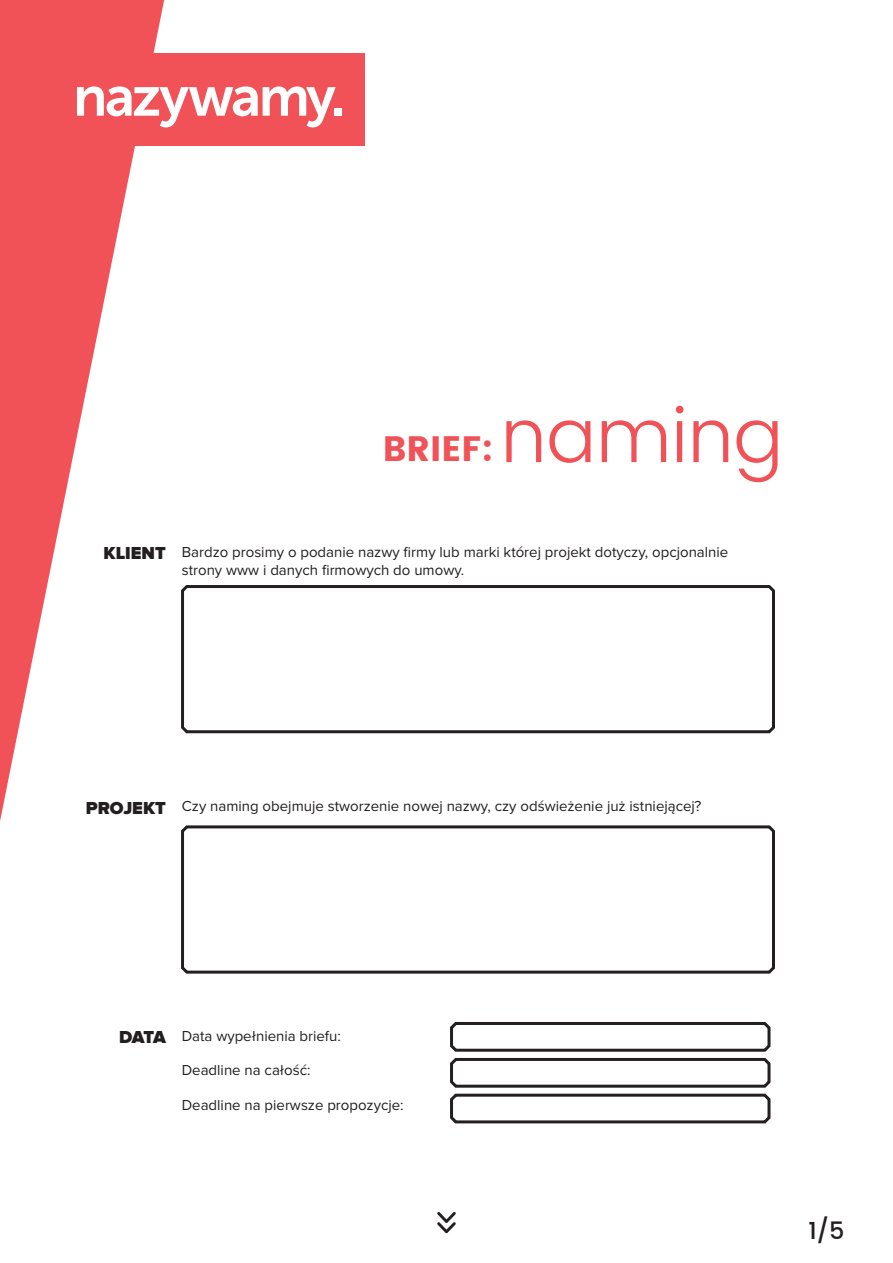
<style>
.page{position:relative;width:893px;height:1263px;background:#fff}
.page>*{position:absolute;margin:0;border:0;box-sizing:border-box;transform-origin:0 0}
.t1{font:300 75px "Poppins";color:#f05257}
.t2{font:35.25px "Poppins";color:#f05257}
.t3{font:500 24px "Poppins";color:#231f20}
.t4{font:900 18px "Proxima Nova";color:#231f20}
.t5{font:15px/18px "Proxima Nova";color:#231f20}
</style>
<div class="page">
<svg style="left:181px;top:585px;width:594px;height:149px"></svg>
<svg style="left:181px;top:825px;width:594px;height:149px"></svg>
<svg style="left:450px;top:1022px;width:321px;height:102px"></svg>
<svg style="left:437px;top:1212px;width:19px;height:21px"></svg>
<svg style="left:0;top:0;width:164px;height:821px"></svg>
<div style="left:53px;top:53px;width:312px;height:93px;background:#f05257"></div>
<svg style="left:77px;top:86px;width:259px;height:41px"></svg>
<div style="left:334px;top:109px;width:7px;height:7px;background:#fff"></div>
<h2 class="t2" style="left:383px;top:428px;width:112px">BRIEF:</h2>
<h1 class="t1" style="left:501px;top:382px;width:284px">naming</h1>
<p class="t4" style="left:104px;top:543px;width:64px">KLIENT</p>
<p class="t5" style="left:182px;top:543px;width:548px">Bardzo prosimy o podanie nazwy firmy lub marki której projekt dotyczy, opcjonalnie strony www i danych firmowych do umowy.</p>
<p class="t4" style="left:86px;top:797px;width:82px">PROJEKT</p>
<p class="t5" style="left:182px;top:797px;width:521px">Czy naming obejmuje stworzenie nowej nazwy, czy odświeżenie już istniejącej?</p>
<p class="t4" style="left:119px;top:1027px;width:48px">DATA</p>
<p class="t5" style="left:182px;top:1027px;width:161px">Data wypełnienia briefu:</p>
<p class="t5" style="left:182px;top:1062px;width:130px">Deadline na całość:</p>
<p class="t5" style="left:182px;top:1096px;width:223px">Deadline na pierwsze propozycje:</p>
<h3 class="t3" style="left:808px;top:1212px;width:38px">1/5</h3>
</div>
